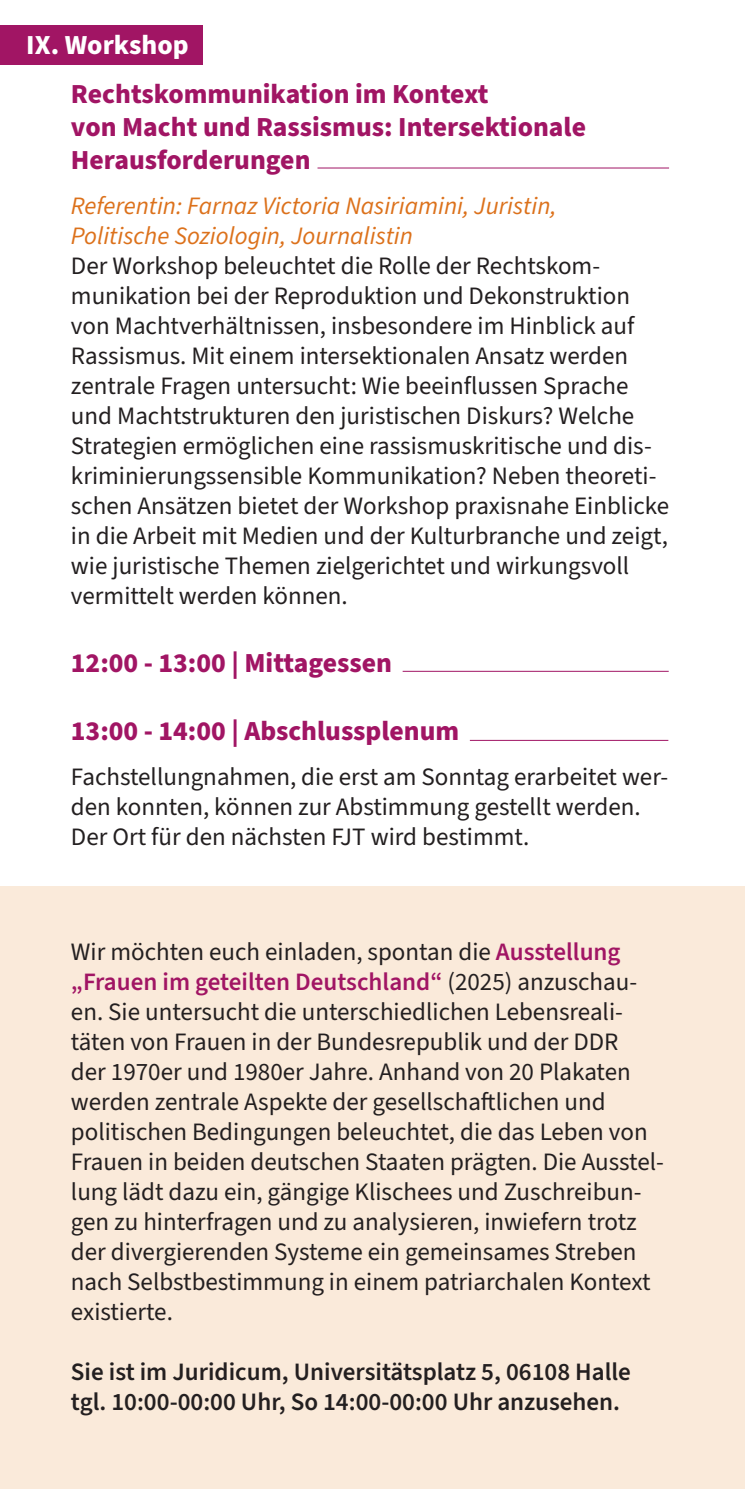
<style>
.page{position:relative;width:745px;height:1489px;background:#fff}
.page>*{position:absolute;margin:0;border:0;box-sizing:border-box;transform-origin:0 0}
.t1{font:800 27.5px/33px "Source Sans 3";color:#a11564}
.t2{font:800 27.5px "Source Sans 3";color:#fff}
.t3{font:25px/30px "Source Sans 3";color:#231f20}
.t4{font:600 25px/30px "Source Sans 3";color:#231f20}
.t5{font:italic 25px/30px "Source Sans 3";color:#dc711b}
.s1{font-weight:600;color:#a11564}
</style>
<div class="page">
<div style="left:0;top:26px;width:202px;height:39px;background:#a11564"></div>
<div style="left:0;top:886px;width:744px;height:602px;background:#faeada"></div>
<hr style="left:317px;top:167px;width:351px;height:1px;background:#a11564">
<hr style="left:402px;top:670px;width:266px;height:1px;background:#a11564">
<hr style="left:469px;top:739px;width:199px;height:1px;background:#a11564">
<p class="t2" style="left:26px;top:27px;width:164px">IX. Workshop</p>
<p class="t1" style="left:71px;top:78px;width:516px">Rechtskommunikation im Kontext<br>von Macht und Rassismus: Intersektionale<br>Herausforderungen</p>
<p class="t5" style="left:71px;top:191px;width:486px">Referentin: Farnaz Victoria Nasiriamini, Juristin,<br>Politische Soziologin, Journalistin</p>
<p class="t3" style="left:71px;top:251px;width:599px">Der Workshop beleuchtet die Rolle der Rechtskom&shy;munikation bei der Reproduktion und Dekonstruktion von Machtverhältnissen, insbesondere im Hinblick auf Rassismus. Mit einem intersektionalen Ansatz werden zentrale Fragen untersucht: Wie beeinflussen Sprache und Machtstrukturen den juristischen Diskurs? Welche Strategien ermöglichen eine rassismuskritische und dis&shy;kriminierungssensible Kommunikation? Neben theoreti&shy;schen Ansätzen bietet der Workshop praxisnahe Einblicke in die Arbeit mit Medien und der Kulturbranche und zeigt, wie juristische Themen zielgerichtet und wirkungsvoll vermittelt werden können.</p>
<p class="t1" style="left:71px;top:647px;width:322px">12:00 - 13:00 | Mittagessen</p>
<p class="t1" style="left:71px;top:715px;width:389px">13:00 - 14:00 | Abschlussplenum</p>
<p class="t3" style="left:71px;top:762px;width:598px">Fachstellungnahmen, die erst am Sonntag erarbeitet wer&shy;den konnten, können zur Abstimmung gestellt werden.<br>Der Ort für den nächsten FJT wird bestimmt.</p>
<p class="t3" style="left:71px;top:937px;width:594px">Wir möchten euch einladen, spontan die <span class="s1">Ausstellung „Frauen im geteilten Deutschland“</span> (2025) anzuschau&shy;en. Sie untersucht die unterschiedlichen Lebensreali&shy;täten von Frauen in der Bundesrepublik und der DDR<br>der 1970er und 1980er Jahre. Anhand von 20 Plakaten werden zentrale Aspekte der gesellschaftlichen und politischen Bedingungen beleuchtet, die das Leben von Frauen in beiden deutschen Staaten prägten. Die Ausstel&shy;lung lädt dazu ein, gängige Klischees und Zuschreibun&shy;gen zu hinterfragen und zu analysieren, inwiefern trotz der divergierenden Systeme ein gemeinsames Streben nach Selbstbestimmung in einem patriarchalen Kontext existierte.</p>
<p class="t4" style="left:71px;top:1357px;width:561px">Sie ist im Juridicum, Universitätsplatz 5, 06108 Halle tgl. 10:00-00:00 Uhr, So 14:00-00:00 Uhr anzusehen.</p>
</div>
